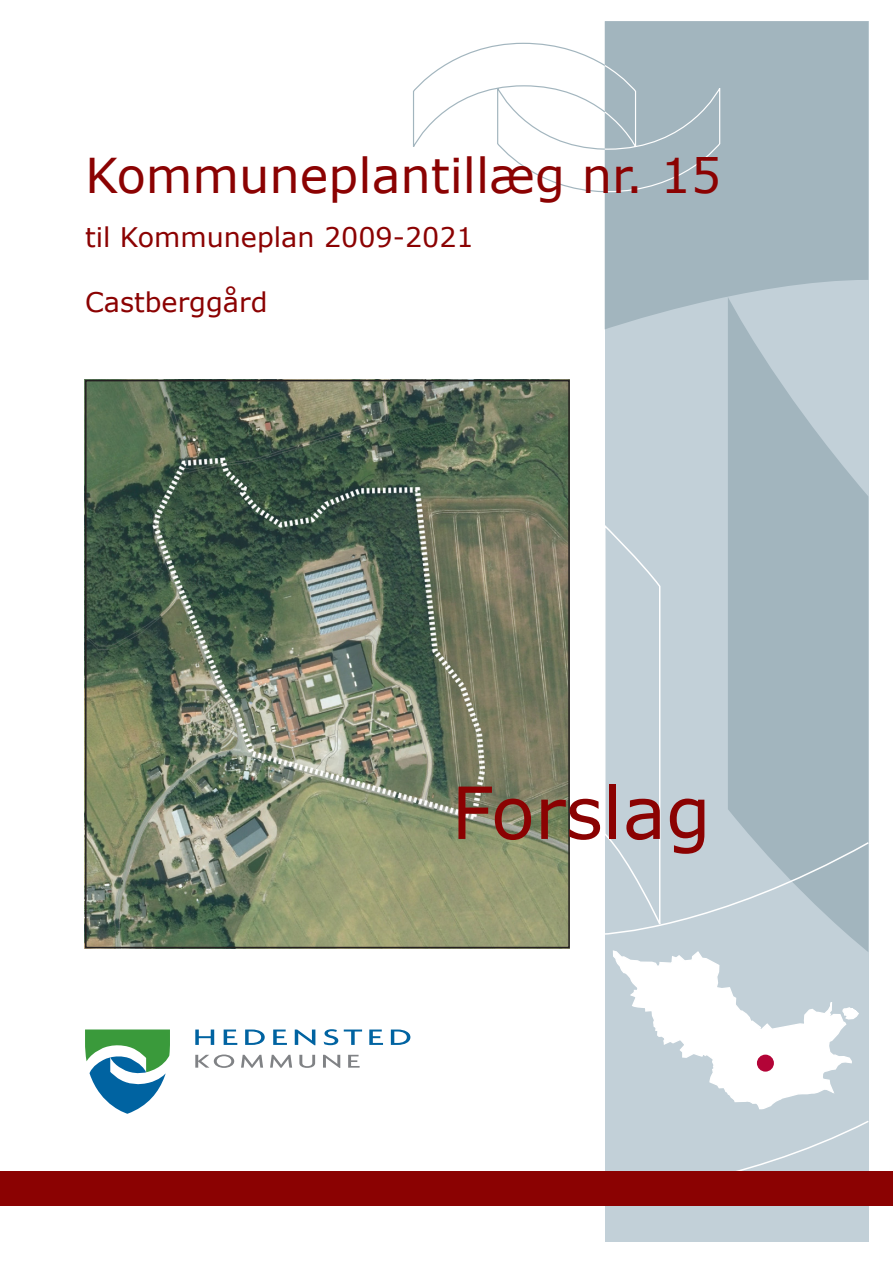
<style>
.page{position:relative;width:893px;height:1263px;background:#fff}
.page>*{position:absolute;margin:0;border:0;box-sizing:border-box;transform-origin:0 0}
.Overskrift_Stor_blå{font:72px "Verdana";color:#8b0202}
.Overskrift_Stor_blå-2{font:48px "Verdana";color:#8b0202}
.Overskrift_Stor_blå-3{font:27px "Verdana";color:#8b0202}
</style>
<div class="page">
<div style="left:605px;top:21px;width:263px;height:1221px;background:#c2d0d8"></div>
<div style="left:605px;top:21px;width:263px;height:308px;background:#a2b5be"></div>
<svg style="left:728px;top:297px;width:140px;height:227px;fill:#a2b5be"></svg>
<svg style="left:605px;top:524px;width:264px;height:647px"></svg>
<svg style="left:413px;top:42px;width:308px;height:151px"></svg>
<div style="left:0;top:1171px;width:893px;height:34px;background:#8b0202"></div>
<img style="left:88px;top:383px;width:479px;height:562px">
<div style="left:85px;top:380px;width:485px;height:568px;border:2px solid #231f20"></div>
<svg style="left:613px;top:950px;width:246px;height:159px"></svg>
<div style="left:757px;top:1054px;width:17px;height:17px;background:#b30437;border-radius:50%"></div>
<svg style="left:85px;top:1029px;width:85px;height:85px"></svg>
<svg style="left:195px;top:1029px;width:215px;height:16px"></svg>
<svg style="left:195px;top:1054px;width:165px;height:14px"></svg>
<p class="Overskrift_Stor_blå-2" style="left:85px;top:143px;width:638px">Kommuneplantillæg nr. 15</p>
<p class="Overskrift_Stor_blå-3" style="left:85px;top:219px;width:390px">til Kommuneplan 2009-2021</p>
<p class="Overskrift_Stor_blå-3" style="left:85px;top:283px;width:184px">Castberggård</p>
<p class="Overskrift_Stor_blå" style="left:451px;top:763px;width:261px">Forslag</p>
</div>
